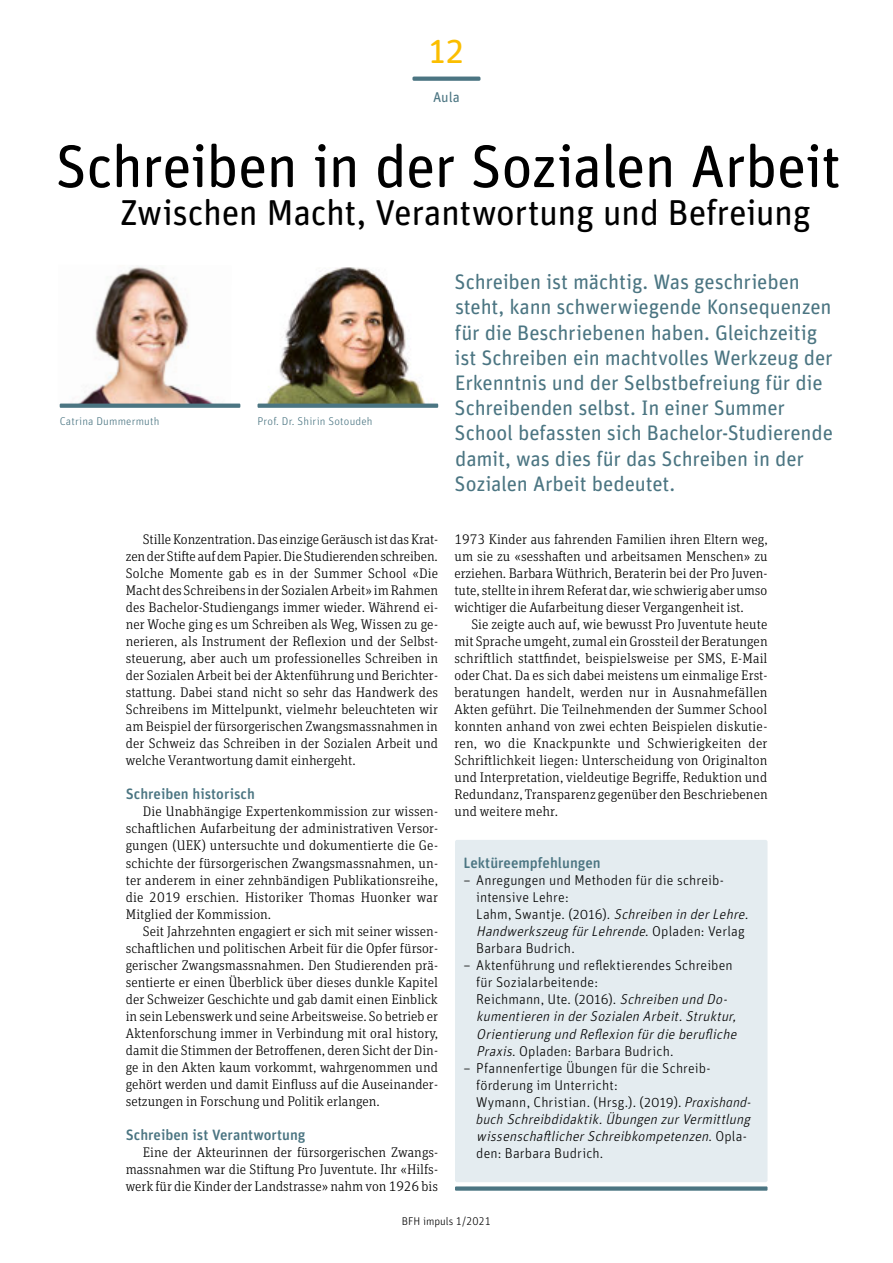
<style>
.page{position:relative;width:893px;height:1263px;background:#fff}
.page>*{position:absolute;margin:0;border:0;box-sizing:border-box;transform-origin:0 0}
.t1{font:60px "Unit Rounded Pro";letter-spacing:-.02em;color:#000}
.t2{font:36px "Unit Rounded Pro";letter-spacing:-.015em;color:#000}
.t3{font:36px "Unit Rounded Pro";color:#fbbe00}
.t4{font:21px/25.2px "Unit Rounded Pro";letter-spacing:-.01em;color:#4b7582}
.t5{font:500 15px "Unit Rounded Pro";color:#4b7582}
.t6{font:300 14.25px/17.1px "Unit Rounded Pro";letter-spacing:.01em;color:#000}
.t7{font:14.25px "Unit Rounded Pro";color:#4b7582}
.t8{font:300 13.95px/17px "Unit Slab Pro";color:#000;text-align:justify}
.t9{font:300 11.25px "Unit Rounded Pro";letter-spacing:.015em;color:#4b7582}
.t10{font:300 11.25px "Unit Rounded Pro";color:#000}
.s1{font-style:italic}
</style>
<div class="page">
<svg style="left:412px;top:77px;width:68px;height:4px"></svg>
<img style="left:59px;top:266px;width:173px;height:139px">
<img style="left:258px;top:268px;width:180px;height:136px">
<svg style="left:60px;top:404px;width:180px;height:4px"></svg>
<svg style="left:257px;top:404px;width:181px;height:4px"></svg>
<div style="left:455px;top:840px;width:312px;height:342px;background:#e4ecf0;border-radius:2px"></div>
<div style="left:455px;top:1186px;width:312px;height:5px;background:#4b7582"></div>
<h2 class="t3" style="left:429px;top:25px;width:36px">12</h2>
<p class="t7" style="left:433px;top:87px;width:28px">Aula</p>
<h1 class="t1" style="left:55px;top:125px;width:787px">Schreiben in der Sozialen Arbeit</h1>
<h2 class="t2" style="left:120px;top:188px;width:692px">Zwischen Macht, Verantwortung und Befreiung</h2>
<p class="t9" style="left:60px;top:414px;width:101px">Catrina Dummermuth</p>
<p class="t9" style="left:257px;top:414px;width:117px">Prof. Dr. Shirin Sotoudeh</p>
<p class="t4" style="left:455px;top:268px;width:380px">Schreiben ist mächtig. Was geschrieben steht, kann schwerwiegende Konsequenzen für die Beschriebenen haben. Gleichzeitig ist Schreiben ein machtvolles Werkzeug der Erkenntnis und der Selbstbefreiung für die Schreibenden selbst. In einer Summer School befassten sich Bachelor-Studierende damit, was dies für das Schreiben in der Sozialen Arbeit bedeutet.</p>
<p class="t8" style="left:126px;top:531px;width:314px;text-indent:17px">Stille Konzentration. Das einzige Geräusch ist das Krat&shy;zen der Stifte auf dem Papier. Die Studierenden schreiben.<br>Solche Momente gab es in der Summer School «Die Macht des Schreibens in der Sozialen Arbeit» im Rahmen des Bachelor-Studiengangs immer wieder. Während ei&shy;ner Woche ging es um Schreiben als Weg, Wissen zu ge&shy;nerieren, als Instrument der Reflexion und der Selbst&shy;steuerung, aber auch um professionelles Schreiben in der Sozialen Arbeit bei der Aktenführung und Berichter&shy;stattung. Dabei stand nicht so sehr das Handwerk des Schreibens im Mittelpunkt, vielmehr beleuchteten wir am Beispiel der fürsorgerischen Zwangsmassnahmen in der Schweiz das Schreiben in der Sozialen Arbeit und welche Verantwortung damit einhergeht.</p>
<p class="t5" style="left:126px;top:784px;width:131px">Schreiben historisch</p>
<p class="t8" style="left:126px;top:803px;width:314px;text-indent:17px">Die Unabhängige Expertenkommission zur wissen&shy;schaftlichen Aufarbeitung der administrativen Versor&shy;gungen (UEK) untersuchte und dokumentierte die Ge&shy;schichte der fürsorgerischen Zwangsmassnahmen, un&shy;ter anderem in einer zehnbändigen Publikationsreihe, die 2019 erschien. Historiker Thomas Huonker war Mitglied der Kommission.</p>
<p class="t8" style="left:126px;top:922px;width:314px;text-indent:17px">Seit Jahrzehnten engagiert er sich mit seiner wissen&shy;schaftlichen und politischen Arbeit für die Opfer fürsor&shy;gerischer Zwangsmassnahmen. Den Studierenden prä&shy;sentierte er einen Überblick über dieses dunkle Kapitel der Schweizer Geschichte und gab damit einen Einblick in sein Lebenswerk und seine Arbeitsweise. So betrieb er Aktenforschung immer in Verbindung mit oral history, damit die Stimmen der Betroffenen, deren Sicht der Din&shy;ge in den Akten kaum vorkommt, wahrgenommen und gehört werden und damit Einfluss auf die Auseinander&shy;setzungen in Forschung und Politik erlangen.</p>
<p class="t5" style="left:126px;top:1124px;width:181px">Schreiben ist Verantwortung</p>
<p class="t8" style="left:126px;top:1143px;width:314px;text-indent:17px">Eine der Akteurinnen der fürsorgerischen Zwangs&shy;massnahmen war die Stiftung Pro Juventute. Ihr «Hilfs&shy;werk für die Kinder der Landstrasse» nahm von 1926 bis</p>
<p class="t8" style="left:454px;top:531px;width:315px">1973 Kinder aus fahrenden Familien ihren Eltern weg, um sie zu «sesshaften und arbeitsamen Menschen» zu erziehen. Barbara Wüthrich, Beraterin bei der Pro Juven&shy;tute, stellte in ihrem Referat dar, wie schwierig aber umso wichtiger die Aufarbeitung dieser Vergangenheit ist.</p>
<p class="t8" style="left:454px;top:616px;width:315px;text-indent:17px">Sie zeigte auch auf, wie bewusst Pro Juventute heute mit Sprache umgeht, zumal ein Grossteil der Beratungen schriftlich stattfindet, beispielsweise per SMS, E-Mail oder Chat. Da es sich dabei meistens um einmalige Erst&shy;beratungen handelt, werden nur in Ausnahmefällen Akten geführt. Die Teilnehmenden der Summer School konnten anhand von zwei echten Beispielen diskutie&shy;ren, wo die Knackpunkte und Schwierigkeiten der Schriftlichkeit liegen: Unterscheidung von Originalton und Interpretation, vieldeutige Begriffe, Reduktion und Redundanz, Transparenz gegenüber den Beschriebenen und weitere mehr.</p>
<p class="t5" style="left:463px;top:852px;width:139px">Lektüreempfehlungen</p>
<p class="t6" style="left:476px;top:871px;width:277px;text-indent:-13px">– Anregungen und Methoden für die schreib&shy;intensive Lehre:<br>Lahm, Swantje. (2016). <span class="s1">Schreiben in derLehre.<br>HandwerkszeugfürLehrende</span>. O p l a d e n : Ve r l a g Barbara Budrich.</p>
<p class="t6" style="left:476px;top:956px;width:265px;text-indent:-13px">– Aktenführung und reflektierendes Schreiben für Sozialarbeitende:<br>Reichmann, Ute. (2016). <span class="s1">Schreiben und Do&shy;kumentieren in derSozialen Arbeit.Struktur, Orientierungund Reflexion fürdieberufliche Praxis</span>. Opladen: Barbara Budrich.</p>
<p class="t6" style="left:476px;top:1059px;width:279px;text-indent:-13px">– Pfannenfertige Übungen für die Schreib&shy;förderung im Unterricht:<br>Wymann, Christian. (Hrsg.). (2019). <span class="s1">Praxishand&shy;b u c h</span> <span class="s1">Schreibdidaktik.Übungen zurVermittlung wissenschaftlicherSchreibkompetenzen</span>. O p l a - den: Barbara Budrich.</p>
<p class="t10" style="left:402px;top:1213px;width:91px">BFH impuls 1/2021</p>
</div>
